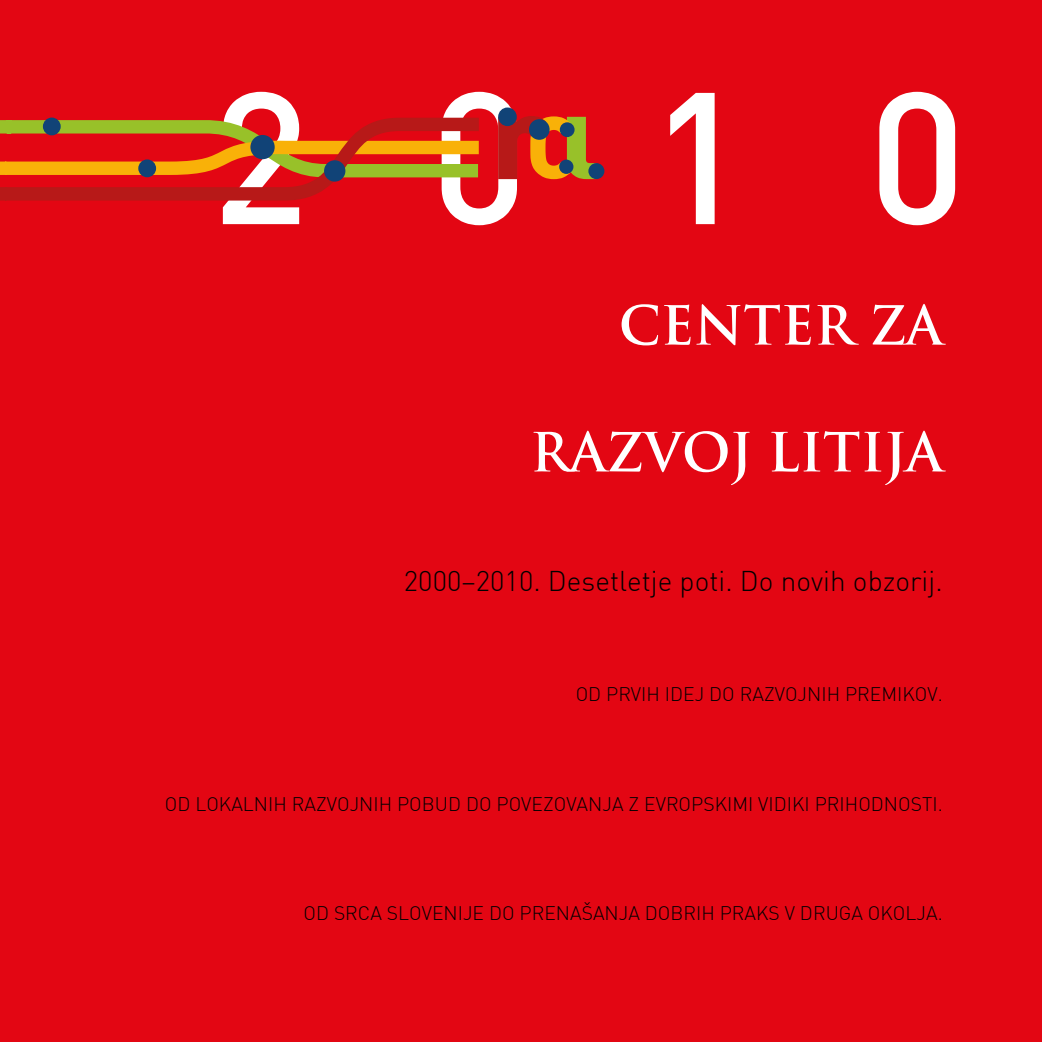
<style>
.page{position:relative;width:1042px;height:1042px;background:#e30613}
.page>*{position:absolute;margin:0;border:0;box-sizing:border-box;transform-origin:0 0}
.t1{font:700 52.5px "Trajan Pro";color:#fff}
.t2{font:28px "DIN Light";color:#000}
.t3{font:19.25px "DIN Light";color:#000}
</style>
<div class="page">
<svg style="left:670px;top:93px;width:44px;height:131px"></svg>
<svg style="left:879px;top:92px;width:77px;height:133px"></svg>
<div style="left:588px;top:163px;width:16px;height:16px;background:#114377;border-radius:50%"></div>
<svg style="left:222px;top:92px;width:374px;height:133px"></svg>
<svg style="left:0;top:111px;width:492px;height:96px"></svg>
<div style="left:250px;top:135px;width:25px;height:24px;background:#114377;border-radius:50%"></div>
<div style="left:324px;top:160px;width:21px;height:22px;background:#114377;border-radius:50%"></div>
<div style="left:43px;top:118px;width:18px;height:17px;background:#114377;border-radius:50%"></div>
<div style="left:138px;top:159px;width:18px;height:18px;background:#114377;border-radius:50%"></div>
<h1 class="t1" style="left:619px;top:293px;width:325px">CENTER ZA</h1>
<h1 class="t1" style="left:530px;top:420px;width:414px">RAZVOJ LITIJA</h1>
<h2 class="t2" style="left:404px;top:564px;width:540px">2000–2010. Desetletje poti. Do novih obzorij.</h2>
<p class="t3" style="left:576px;top:682px;width:369px">OD PRVIH IDEJ DO RAZVOJNIH PREMIKOV.</p>
<p class="t3" style="left:165px;top:792px;width:779px">OD LOKALNIH RAZVOJNIH POBUD DO POVEZOVANJA Z EVROPSKIMI VIDIKI PRIHODNOSTI.</p>
<p class="t3" style="left:303px;top:901px;width:641px">OD SRCA SLOVENIJE DO PRENAŠANJA DOBRIH PRAKS V DRUGA OKOLJA.</p>
</div>
